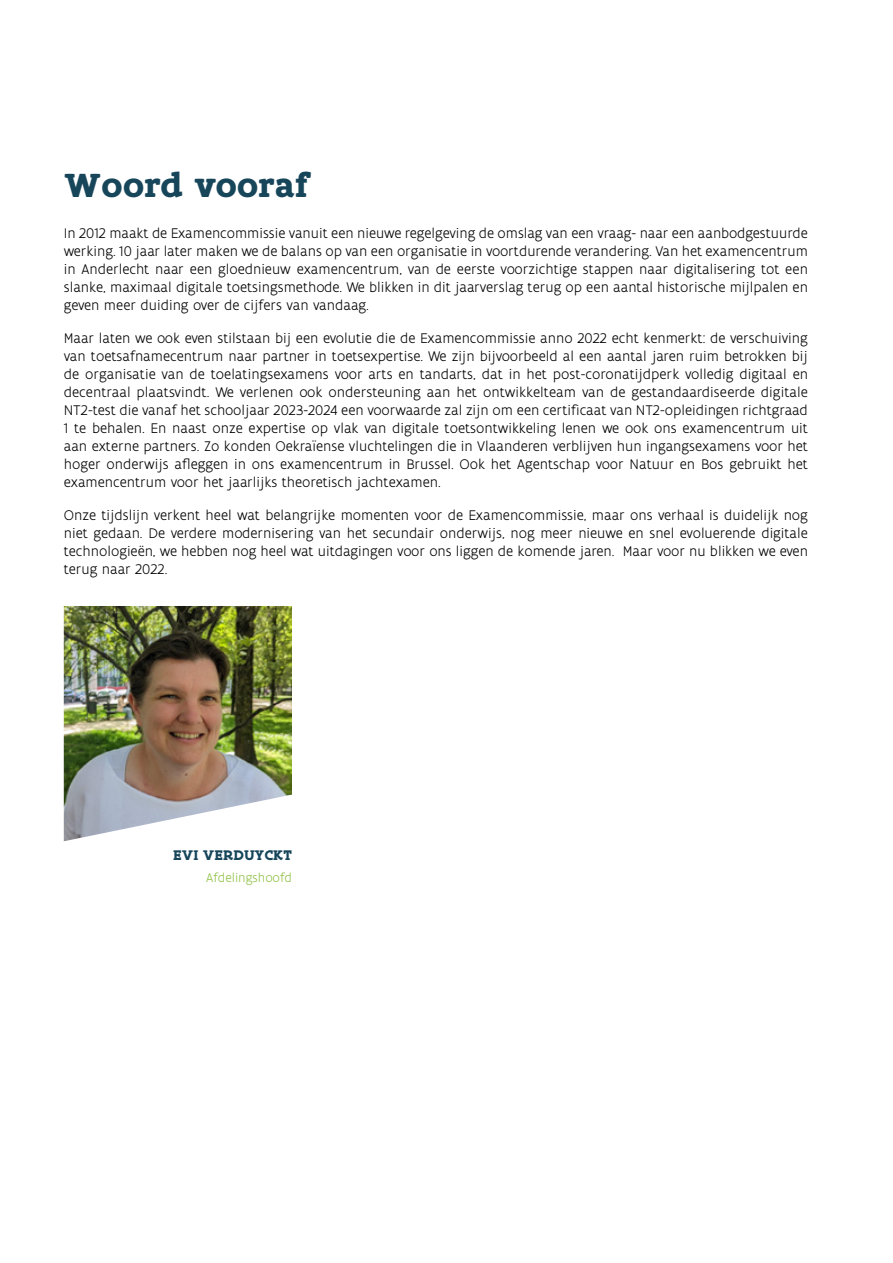
<style>
.page{position:relative;width:893px;height:1263px;background:#fff}
.page>*{position:absolute;margin:0;border:0;box-sizing:border-box;transform-origin:0 0}
.t1{font:700 36px "Flanders Art Serif";letter-spacing:.01em;color:#17465b}
.t2{font:300 15px/18px "Flanders Art Sans";color:#000;text-align:justify}
.t3{font:700 15px "Flanders Art Serif";letter-spacing:.005em;color:#17465b}
.t4{font:300 13.5px "Flanders Art Sans";color:#8fc043}
</style>
<div class="page">
<img style="left:64px;top:606px;width:228px;height:235px">
<h1 class="t1" style="left:64px;top:163px;width:246px">Woord vooraf</h1>
<p class="t2" style="left:64px;top:224px;width:746px">In 2012 maakt de Examencommissie vanuit een nieuwe regelgeving de omslag van een vraag- naar een aanbodgestuurde werking. 10 jaar later maken we de balans op van een organisatie in voortdurende verandering. Van het examencentrum in Anderlecht naar een gloednieuw examencentrum, van de eerste voorzichtige stappen naar digitalisering tot een slanke, maximaal digitale toetsingsmethode. We blikken in dit jaarverslag terug op een aantal historische mijlpalen en geven meer duiding over de cijfers van vandaag.</p>
<p class="t2" style="left:64px;top:329px;width:746px">Maar laten we ook even stilstaan bij een evolutie die de Examencommissie anno 2022 echt kenmerkt: de verschuiving van toetsafnamecentrum naar partner in toetsexpertise. We zijn bijvoorbeeld al een aantal jaren ruim betrokken bij de organisatie van de toelatingsexamens voor arts en tandarts, dat in het post-coronatijdperk volledig digitaal en decentraal plaatsvindt. We verlenen ook ondersteuning aan het ontwikkelteam van de gestandaardiseerde digitale NT2-test die vanaf het schooljaar 2023-2024 een voorwaarde zal zijn om een certificaat van NT2-opleidingen richtgraad 1 te behalen. En naast onze expertise op vlak van digitale toetsontwikkeling lenen we ook ons examencentrum uit aan externe partners. Zo konden Oekraïense vluchtelingen die in Vlaanderen verblijven hun ingangsexamens voor het hoger onderwijs afleggen in ons examencentrum in Brussel. Ook het Agentschap voor Natuur en Bos gebruikt het examencentrum voor het jaarlijks theoretisch jachtexamen.</p>
<p class="t2" style="left:64px;top:506px;width:746px">Onze tijdslijn verkent heel wat belangrijke momenten voor de Examencommissie, maar ons verhaal is duidelijk nog niet gedaan. De verdere modernisering van het secundair onderwijs, nog meer nieuwe en snel evoluerende digitale technologieën, we hebben nog heel wat uitdagingen voor ons liggen de komende jaren. Maar voor nu blikken we even terug naar 2022.</p>
<p class="t3" style="left:173px;top:846px;width:120px">EVI VERDUYCKT</p>
<p class="t4" style="left:206px;top:870px;width:87px">Afdelingshoofd</p>
</div>
